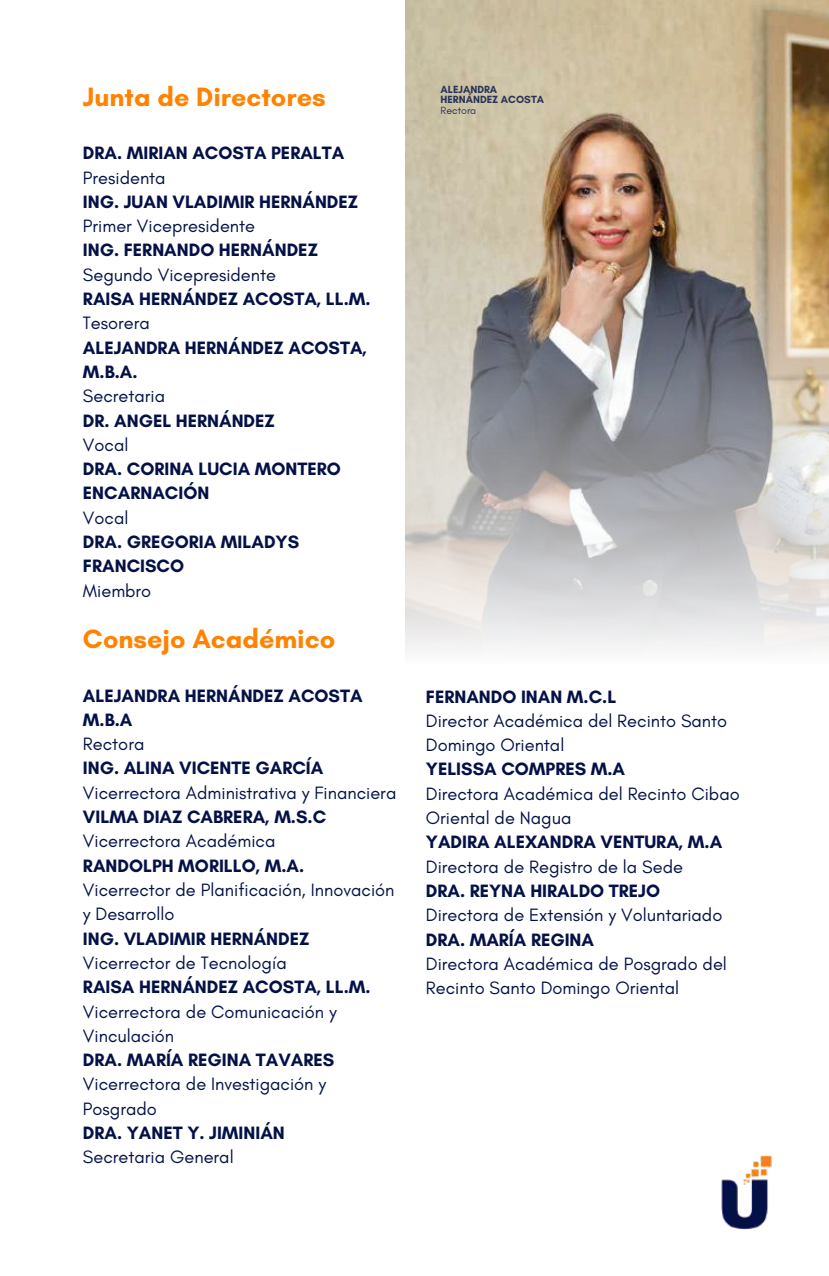
<style>
.page{position:relative;width:829px;height:1276px;background:#fff}
.page>*{position:absolute;margin:0;border:0;box-sizing:border-box;transform-origin:0 0}
.t1{font:700 27px "Glacial Indifference";color:#ff8300}
.t2{font:18.22px/24.3px "Glacial Indifference";color:#041147}
.t3{font:700 18.22px/24.3px "Glacial Indifference";color:#041147}
.t4{font:700 18.22px "Glacial Indifference";color:#041046}
.t5{font:700 10.58px/10.6px "Glacial Indifference";color:#041046}
.t6{font:10.58px "Glacial Indifference";color:#041046}
</style>
<div class="page">
<img style="left:721px;top:1155px;width:51px;height:75px">
<img style="left:406px;top:0;width:423px;height:235px">
<img style="left:405px;top:235px;width:424px;height:414px">
<h1 class="t1" style="left:83px;top:80px;width:244px">Junta de Directores</h1>
<p class="t3" style="left:83px;top:141px;width:263px">DRA. MIRIAN ACOSTA PERALTA</p>
<p class="t2" style="left:83px;top:165px;width:84px">Presidenta</p>
<p class="t3" style="left:83px;top:189px;width:277px">ING. JUAN VLADIMIR HERNÁNDEZ</p>
<p class="t2" style="left:83px;top:214px;width:174px">Primer Vicepresidente</p>
<p class="t3" style="left:83px;top:238px;width:236px">ING. FERNANDO HERNÁNDEZ</p>
<p class="t2" style="left:83px;top:262px;width:195px">Segundo Vicepresidente</p>
<p class="t3" style="left:83px;top:286px;width:289px">RAISA HERNÁNDEZ ACOSTA, LL.M.</p>
<p class="t2" style="left:83px;top:311px;width:68px">Tesorera</p>
<p class="t3" style="left:83px;top:335px;width:286px">ALEJANDRA HERNÁNDEZ ACOSTA,<br>M.B.A.</p>
<p class="t2" style="left:83px;top:384px;width:84px">Secretaria</p>
<p class="t3" style="left:83px;top:408px;width:193px">DR. ANGEL HERNÁNDEZ</p>
<p class="t2" style="left:83px;top:432px;width:47px">Vocal</p>
<p class="t3" style="left:83px;top:457px;width:259px">DRA. CORINA LUCIA MONTERO<br>ENCARNACIÓN</p>
<p class="t2" style="left:83px;top:505px;width:47px">Vocal</p>
<p class="t3" style="left:83px;top:529px;width:218px">DRA. GREGORIA MILADYS<br>FRANCISCO</p>
<p class="t2" style="left:83px;top:578px;width:70px">Miembro</p>
<h1 class="t1" style="left:83px;top:623px;width:254px">Consejo Académico</h1>
<p class="t3" style="left:83px;top:683px;width:281px">ALEJANDRA HERNÁNDEZ ACOSTA<br>M.B.A</p>
<p class="t2" style="left:83px;top:731px;width:63px">Rectora</p>
<p class="t3" style="left:83px;top:756px;width:242px">ING. ALINA VICENTE GARCÍA</p>
<p class="t2" style="left:83px;top:780px;width:315px">Vicerrectora Administrativa y Financiera</p>
<p class="t3" style="left:83px;top:804px;width:245px">VILMA DIAZ CABRERA, M.S.C</p>
<p class="t2" style="left:83px;top:829px;width:194px">Vicerrectora Académica</p>
<p class="t3" style="left:83px;top:853px;width:223px">RANDOLPH MORILLO, M.A.</p>
<p class="t2" style="left:83px;top:877px;width:313px">Vicerrector de Planificación, Innovación y Desarrollo</p>
<p class="t3" style="left:83px;top:926px;width:228px">ING. VLADIMIR HERNÁNDEZ</p>
<p class="t2" style="left:83px;top:950px;width:205px">Vicerrector de Tecnología</p>
<p class="t3" style="left:83px;top:974px;width:289px">RAISA HERNÁNDEZ ACOSTA, LL.M.</p>
<p class="t2" style="left:83px;top:999px;width:255px">Vicerrectora de Comunicación y<br>Vinculación</p>
<p class="t3" style="left:83px;top:1047px;width:253px">DRA. MARÍA REGINA TAVARES</p>
<p class="t2" style="left:83px;top:1072px;width:245px">Vicerrectora de Investigación y<br>Posgrado</p>
<p class="t3" style="left:83px;top:1120px;width:203px">DRA. YANET Y. JIMINIÁN</p>
<p class="t2" style="left:83px;top:1145px;width:152px">Secretaria General</p>
<p class="t5" style="left:440px;top:84px;width:105px">ALEJANDRA<br>HERNÁNDEZ ACOSTA</p>
<p class="t6" style="left:440px;top:104px;width:37px">Rectora</p>
<p class="t3" style="left:426px;top:684px;width:192px">FERNANDO INAN M.C.L</p>
<p class="t2" style="left:426px;top:708px;width:303px">Director Académica del Recinto Santo<br>Domingo Oriental</p>
<p class="t3" style="left:426px;top:757px;width:201px">YELISSA COMPRES M.A</p>
<p class="t2" style="left:426px;top:781px;width:315px">Directora Académica del Recinto Cibao<br>Oriental de Nagua</p>
<p class="t3" style="left:426px;top:830px;width:298px">YADIRA ALEXANDRA VENTURA, M.A</p>
<p class="t2" style="left:426px;top:854px;width:259px">Directora de Registro de la Sede</p>
<p class="t3" style="left:426px;top:878px;width:236px">DRA. REYNA HIRALDO TREJO</p>
<p class="t2" style="left:426px;top:903px;width:298px">Directora de Extensión y Voluntariado</p>
<p class="t4" style="left:426px;top:928px;width:170px">DRA. MARÍA REGINA</p>
<p class="t2" style="left:426px;top:951px;width:302px">Directora Académica de Posgrado del<br>Recinto Santo Domingo Oriental</p>
</div>
